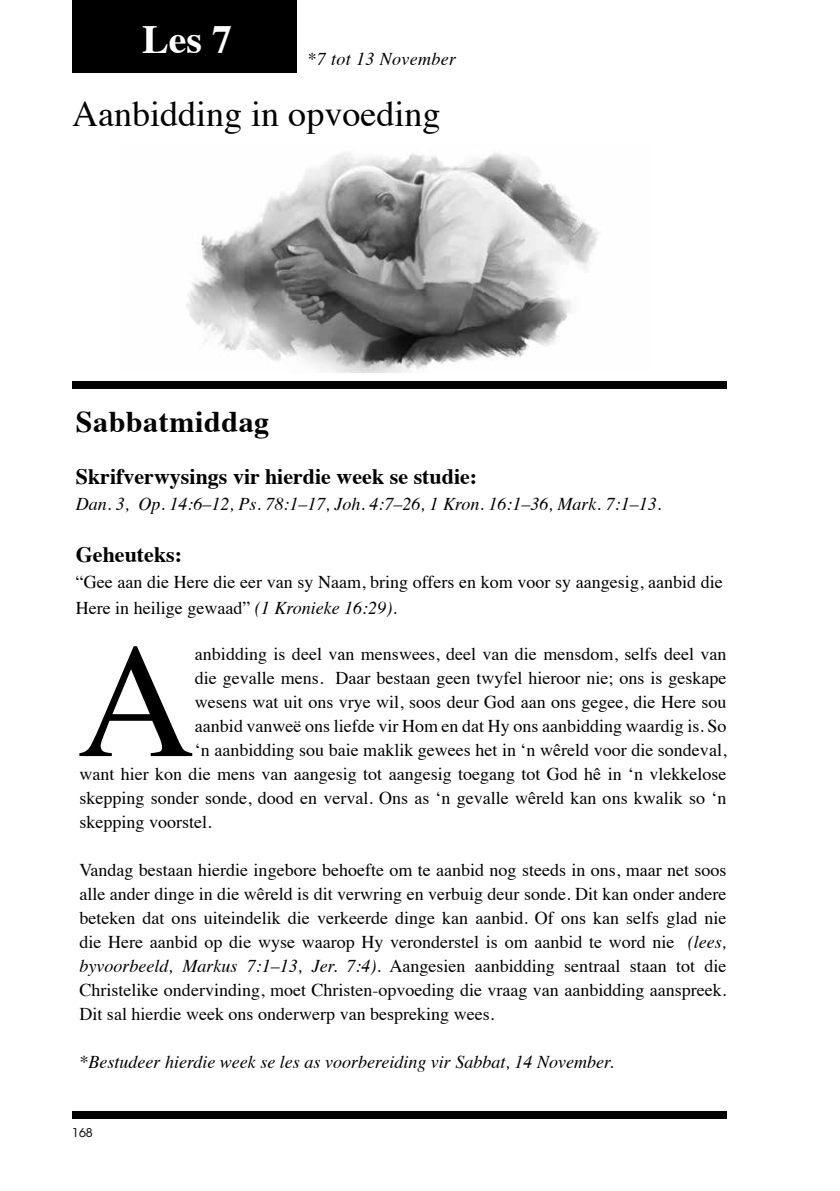
<style>
.page{position:relative;width:840px;height:1191px;background:#fff}
.page>*{position:absolute;margin:0;border:0;box-sizing:border-box;transform-origin:0 0}
.t1{font:163px "Times";color:#000}
.t2{font:700 40px "Times";color:#fff}
.t3{font:36px "Times";color:#000}
.t4{font:700 30px "Times";letter-spacing:.02em;color:#000}
.t5{font:700 22px "Times";color:#000}
.t6{font:18px/24px "Times";color:#000;text-align:justify}
.t7{font:italic 18px "Times";color:#000}
.t8{font:italic 18px "Times";letter-spacing:.02em;color:#000}
.t9{font:12px "ITC Avant Garde Std";color:#000}
.s1{font-style:italic}
</style>
<div class="page">
<div style="left:72px;top:1111px;width:654px;height:8px;background:#000"></div>
<img style="left:186px;top:153px;width:412px;height:220px">
<div style="left:72px;top:0;width:225px;height:72px;background:#000"></div>
<div style="left:72px;top:382px;width:654px;height:7px;background:#000"></div>
<h2 class="t2" style="left:142px;top:1px;width:91px">Les 7</h2>
<p class="t8" style="left:307px;top:43px;width:150px">*7 tot 13 November</p>
<h3 class="t3" style="left:72px;top:80px;width:369px">Aanbidding in opvoeding</h3>
<h3 class="t4" style="left:76px;top:393px;width:195px">Sabbatmiddag</h3>
<p class="t5" style="left:76px;top:455px;width:403px">Skrifverwysings vir hierdie week se studie:</p>
<p class="t7" style="left:76px;top:488px;width:586px">Dan. 3, Op. 14:6–12, Ps. 78:1–17, Joh. 4:7–26, 1 Kron. 16:1–36, Mark. 7:1–13.</p>
<p class="t5" style="left:76px;top:533px;width:108px">Geheuteks:</p>
<p class="t6" style="left:76px;top:567px;width:648px;line-height:26px">“Gee aan die Here die eer van sy Naam, bring offers en kom voor sy aangesig, aanbid die<br>Here in heilige gewaad” <span class="s1">(1 Kronieke 16:29).</span></p>
<h1 class="t1" style="left:77px;top:549px;width:119px">A</h1>
<p class="t6" style="left:195px;top:640px;width:532px">anbidding is deel van menswees, deel van die mensdom, selfs deel van</p>
<p class="t6" style="left:195px;top:664px;width:532px">die gevalle mens. Daar bestaan geen twyfel hieroor nie; ons is geskape</p>
<p class="t6" style="left:195px;top:688px;width:532px">wesens wat uit ons vrye wil, soos deur God aan ons gegee, die Here sou</p>
<p class="t6" style="left:195px;top:712px;width:532px">aanbid vanweë ons liefde vir Hom en dat Hy ons aanbidding waardig is. So</p>
<p class="t6" style="left:195px;top:736px;width:532px">‘n aanbidding sou baie maklik gewees het in ‘n wêreld voor die sondeval,</p>
<p class="t6" style="left:79px;top:760px;width:648px">want hier kon die mens van aangesig tot aangesig toegang tot God hê in ‘n vlekkelose</p>
<p class="t6" style="left:79px;top:784px;width:648px">skepping sonder sonde, dood en verval. Ons as ‘n gevalle wêreld kan ons kwalik so ‘n</p>
<p class="t6" style="left:79px;top:808px;width:133px">skepping voorstel.</p>
<p class="t6" style="left:79px;top:856px;width:648px">Vandag bestaan hierdie ingebore behoefte om te aanbid nog steeds in ons, maar net soos alle ander dinge in die wêreld is dit verwring en verbuig deur sonde. Dit kan onder andere beteken dat ons uiteindelik die verkeerde dinge kan aanbid. Of ons kan selfs glad nie die Here aanbid op die wyse waarop Hy veronderstel is om aanbid te word nie <span class="s1">(lees, byvoorbeeld, Markus 7:1–13, Jer. 7:4)</span>. Aangesien aanbidding sentraal staan tot die Christelike ondervinding, moet Christen-opvoeding die vraag van aanbidding aanspreek.<br>Dit sal hierdie week ons onderwerp van bespreking wees.</p>
<p class="t7" style="left:79px;top:1046px;width:535px">*Bestudeer hierdie week se les as voorbereiding vir Sabbat, 14 November.</p>
<p class="t9" style="left:72px;top:1125px;width:22px">168</p>
</div>
